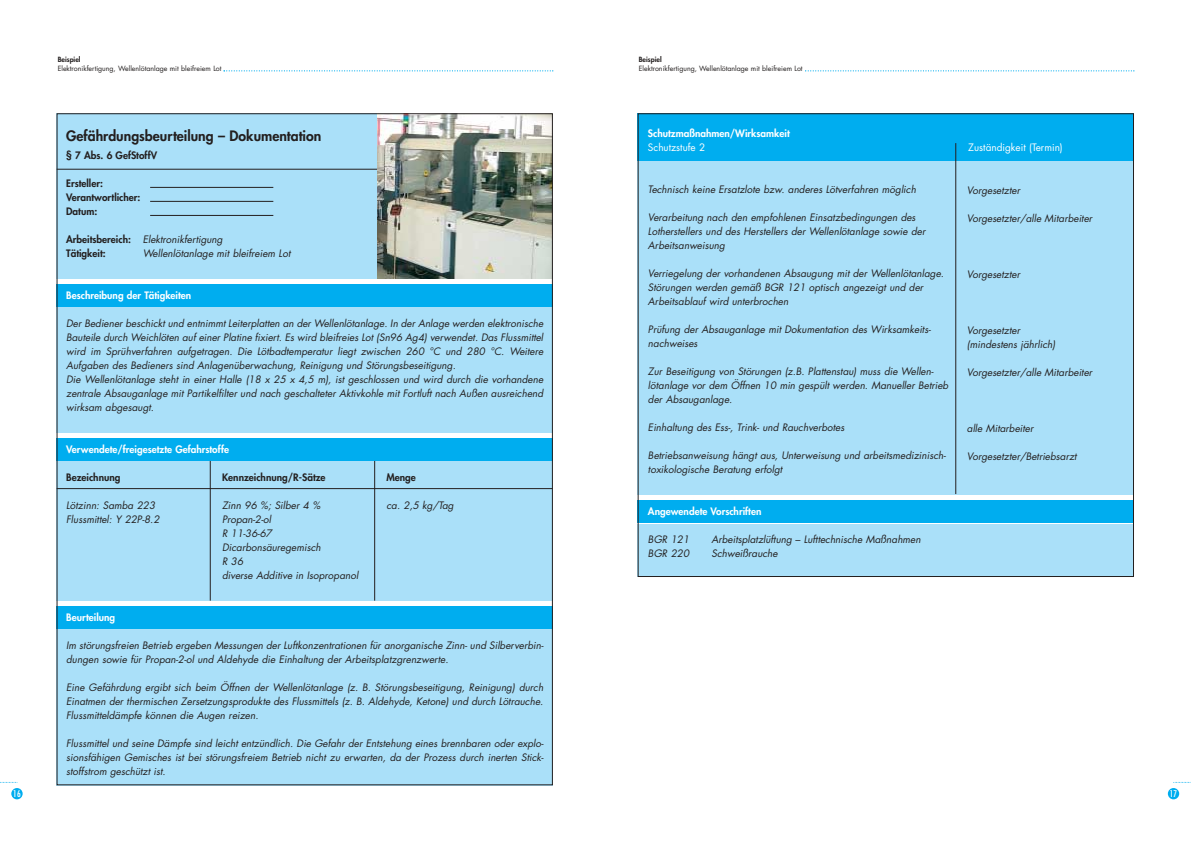
<style>
.page{position:relative;width:1191px;height:842px;background:#fff}
.page>*{position:absolute;margin:0;border:0;box-sizing:border-box;transform-origin:0 0}
.t1{font:800 14px "Futura";color:#231f1f}
.t2{font:italic 10px/14px "Futura";color:#231f1f}
.t3{font:800 10px/14px "Futura";color:#231f1f}
.t4{font:800 10px "Futura";color:#fff}
.t5{font:10px "Futura";color:#fff}
.t6{font:condensed 9px "Futura";color:#fff}
.t7{font:7px "Futura";color:#231f1f}
.t8{font:800 7px "Futura";color:#231f1f}
.s1{font-weight:400;font-style:italic}
</style>
<div class="page">
<svg style="left:1173px;top:782px;width:18px;height:1px"></svg>
<div style="left:1168px;top:788px;width:11px;height:11px;background:#00adef;border-radius:50%"></div>
<svg style="left:0;top:782px;width:18px;height:1px"></svg>
<div style="left:11px;top:788px;width:12px;height:11px;background:#00adef;border-radius:50%"></div>
<div style="left:57px;top:449px;width:496px;height:152px;background:#aae0f9"></div>
<div style="left:57px;top:611px;width:496px;height:174px;background:#aae0f9"></div>
<div style="left:57px;top:289px;width:496px;height:144px;background:#aae0f9"></div>
<div style="left:57px;top:284px;width:496px;height:23px;background:#00adef"></div>
<div style="left:57px;top:438px;width:496px;height:23px;background:#00adef"></div>
<div style="left:57px;top:606px;width:496px;height:23px;background:#00adef"></div>
<div style="left:57px;top:113px;width:496px;height:165px;background:#aae0f9"></div>
<hr style="left:57px;top:169px;width:496px;height:1px;background:#231f1f">
<hr style="left:57px;top:488px;width:496px;height:1px;background:#231f1f">
<hr style="left:210px;top:461px;width:1px;height:140px;background:#231f1f">
<hr style="left:374px;top:461px;width:1px;height:140px;background:#231f1f">
<div style="left:638px;top:160px;width:496px;height:335px;background:#aae0f9"></div>
<div style="left:638px;top:113px;width:496px;height:48px;background:#00adef"></div>
<div style="left:638px;top:524px;width:496px;height:52px;background:#aae0f9"></div>
<div style="left:638px;top:501px;width:496px;height:22px;background:#00adef"></div>
<hr style="left:955px;top:143px;width:1px;height:351px;background:#231f1f">
<img style="left:377px;top:115px;width:174px;height:163px">
<hr style="left:150px;top:187px;width:123px;height:1px;background:#231f1f">
<hr style="left:150px;top:201px;width:123px;height:1px;background:#231f1f">
<hr style="left:150px;top:215px;width:123px;height:1px;background:#231f1f">
<svg style="left:224px;top:70px;width:329px;height:1px"></svg>
<svg style="left:805px;top:70px;width:329px;height:1px"></svg>
<p class="t8" style="left:58px;top:56px;width:24px">Beispiel</p>
<p class="t7" style="left:58px;top:65px;width:165px">Elektronikfertigung, Wellenlötanlage mit bleifreiem Lot</p>
<h1 class="t1" style="left:66px;top:129px;width:257px">Gefährdungsbeurteilung – Dokumentation</h1>
<p class="t3" style="left:66px;top:149px;width:92px">§ 7 Abs. 6 GefStoffV</p>
<p class="t3" style="left:66px;top:177px;width:76px">Ersteller:<br>Verantwortlicher:<br>Datum:</p>
<p class="t3" style="left:66px;top:233px;width:158px">Arbeitsbereich: <span class="s1">Elektronikfertigung<br></span>Tätigkeit:</p>
<p class="t2" style="left:143px;top:247px;width:149px">Wellenlötanlage mit bleifreiem Lot</p>
<p class="t4" style="left:66px;top:290px;width:127px">Beschreibung der Tätigkeiten</p>
<p class="t2" style="left:66px;top:317px;width:479px">Der Bediener beschickt und entnimmt Leiterplatten an der Wellenlötanlage. In der Anlage werden elektronische Bauteile durch Weichlöten auf einer Platine fixiert. Es wird bleifreies Lot (Sn96 Ag4) verwendet. Das Flussmittel wird im Sprühverfahren aufgetragen. Die Lötbadtemperatur liegt zwischen 260 °C und 280 °C. Weitere Aufgaben des Bedieners sind Anlagenüberwachung, Reinigung und Störungsbeseitigung.<br>Die Wellenlötanlage steht in einer Halle (18 x 25 x 4,5 m), ist geschlossen und wird durch die vorhandene zentrale Absauganlage mit Partikelfilter und nach geschalteter Aktivkohle mit Fortluft nach Außen ausreichend wirksam abgesaugt.</p>
<p class="t4" style="left:66px;top:444px;width:164px">Verwendete/freigesetzte Gefahrstoffe</p>
<p class="t3" style="left:66px;top:471px;width:56px">Bezeichnung</p>
<p class="t3" style="left:222px;top:471px;width:105px">Kennzeichnung/R-Sätze</p>
<p class="t3" style="left:387px;top:471px;width:31px">Menge</p>
<p class="t2" style="left:66px;top:499px;width:91px">Lötzinn: Samba 223</p>
<p class="t2" style="left:222px;top:499px;width:100px">Zinn 96 %; Silber 4 %</p>
<p class="t2" style="left:387px;top:499px;width:69px">ca. 2,5 kg/Tag</p>
<p class="t2" style="left:66px;top:513px;width:95px">Flussmittel: Y 22P-8.2</p>
<p class="t2" style="left:222px;top:513px;width:138px">Propan-2-ol<br>R 11-36-67<br>Dicarbonsäuregemisch<br>R 36<br>diverse Additive in Isopropanol</p>
<p class="t4" style="left:66px;top:612px;width:50px">Beurteilung</p>
<p class="t2" style="left:66px;top:639px;width:479px">Im störungsfreien Betrieb ergeben Messungen der Luftkonzentrationen für anorganische Zinn- und Silberverbin&shy;dungen sowie für Propan-2-ol und Aldehyde die Einhaltung der Arbeitsplatzgrenzwerte.</p>
<p class="t2" style="left:66px;top:681px;width:479px;text-align:justify">Eine Gefährdung ergibt sich beim Öffnen der Wellenlötanlage (z. B. Störungsbeseitigung, Reinigung) durch Einatmen der thermischen Zersetzungsprodukte des Flussmittels (z. B. Aldehyde, Ketone) und durch Lötrauche.<br>Flussmitteldämpfe können die Augen reizen.</p>
<p class="t2" style="left:66px;top:737px;width:479px;text-align:justify">Flussmittel und seine Dämpfe sind leicht entzündlich. Die Gefahr der Entstehung eines brennbaren oder explo&shy;sionsfähigen Gemisches ist bei störungsfreiem Betrieb nicht zu erwarten, da der Prozess durch inerten Stick&shy;stoffstrom geschützt ist.</p>
<p class="t8" style="left:639px;top:56px;width:24px">Beispiel</p>
<p class="t7" style="left:639px;top:65px;width:165px">Elektronikfertigung, Wellenlötanlage mit bleifreiem Lot</p>
<p class="t4" style="left:648px;top:129px;width:143px">Schutzmaßnahmen/Wirksamkeit</p>
<p class="t5" style="left:648px;top:143px;width:59px">Schutzstufe 2</p>
<p class="t5" style="left:968px;top:143px;width:96px">Zuständigkeit (Termin)</p>
<p class="t2" style="left:648px;top:184px;width:269px">Technisch keine Ersatzlote bzw. anderes Lötverfahren möglich</p>
<p class="t2" style="left:648px;top:212px;width:279px">Verarbeitung nach den empfohlenen Einsatzbedingungen des<br>Lotherstellers und des Herstellers der Wellenlötanlage sowie der<br>Arbeitsanweisung</p>
<p class="t2" style="left:648px;top:268px;width:298px">Verriegelung der vorhandenen Absaugung mit der Wellenlötanlage.<br>Störungen werden gemäß BGR 121 optisch angezeigt und der<br>Arbeitsablauf wird unterbrochen</p>
<p class="t2" style="left:648px;top:324px;width:284px">Prüfung der Absauganlage mit Dokumentation des Wirksamkeits&shy;nachweises</p>
<p class="t2" style="left:648px;top:366px;width:302px">Zur Beseitigung von Störungen (z.B. Plattenstau) muss die Wellen&shy;lötanlage vor dem Öffnen 10 min gespült werden. Manueller Betrieb der Absauganlage.</p>
<p class="t2" style="left:648px;top:422px;width:198px">Einhaltung des Ess-, Trink- und Rauchverbotes</p>
<p class="t2" style="left:648px;top:450px;width:300px">Betriebsanweisung hängt aus, Unterweisung und arbeitsmedizinisch&shy;toxikologische Beratung erfolgt</p>
<p class="t4" style="left:648px;top:507px;width:115px">Angewendete Vorschriften</p>
<p class="t2" style="left:648px;top:534px;width:43px">BGR 121</p>
<p class="t2" style="left:711px;top:534px;width:211px">Arbeitsplatzlüftung – Lufttechnische Maßnahmen</p>
<p class="t2" style="left:648px;top:548px;width:43px">BGR 220</p>
<p class="t2" style="left:711px;top:548px;width:68px">Schweißrauche</p>
<p class="t2" style="left:967px;top:184px;width:55px">Vorgesetzter</p>
<p class="t2" style="left:967px;top:212px;width:127px">Vorgesetzter/alle Mitarbeiter</p>
<p class="t2" style="left:967px;top:268px;width:55px">Vorgesetzter</p>
<p class="t2" style="left:967px;top:324px;width:90px">Vorgesetzter (mindestens jährlich)</p>
<p class="t2" style="left:967px;top:366px;width:127px">Vorgesetzter/alle Mitarbeiter</p>
<p class="t2" style="left:967px;top:422px;width:68px">alle Mitarbeiter</p>
<p class="t2" style="left:967px;top:450px;width:111px">Vorgesetzter/Betriebsarzt</p>
<p class="t6" style="left:13px;top:789px;width:9px">16</p>
<p class="t6" style="left:1170px;top:789px;width:9px">17</p>
</div>
